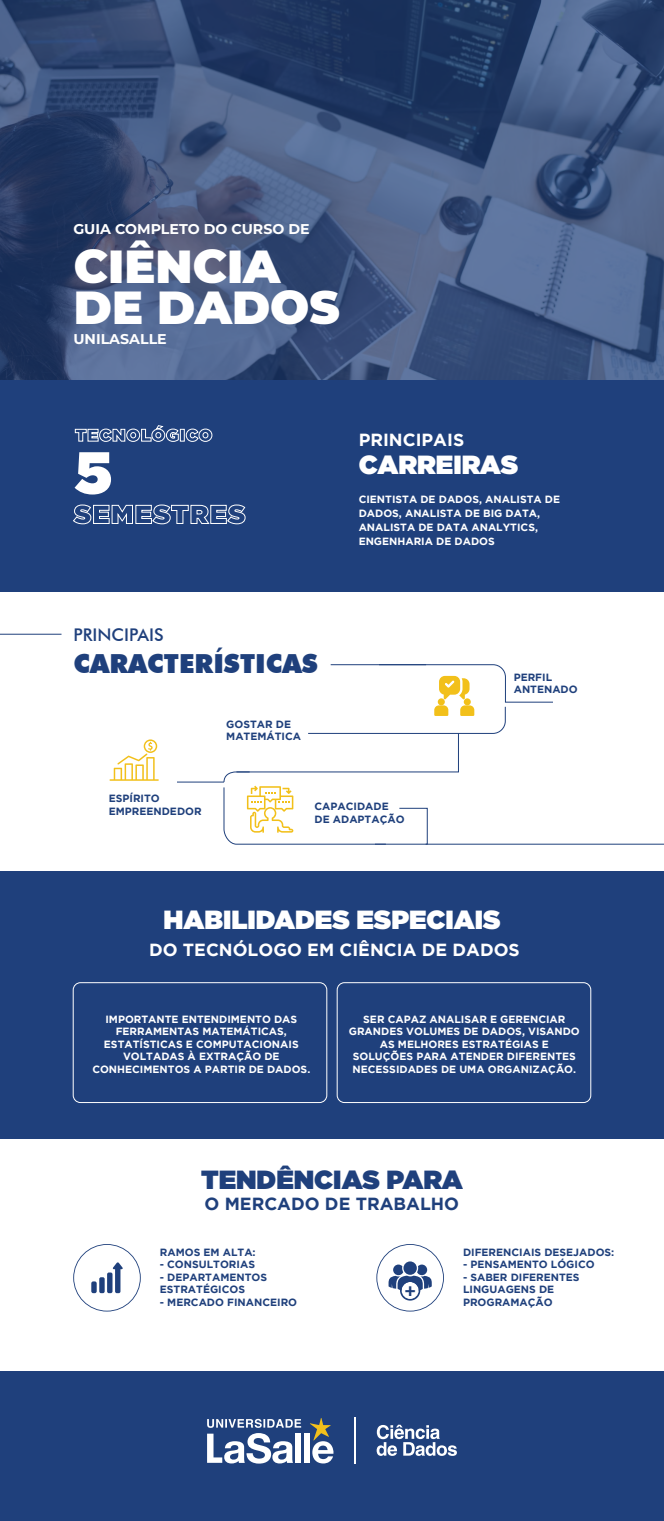
<style>
.page{position:relative;width:664px;height:1521px;background:#fff}
.page>*{position:absolute;margin:0;border:0;box-sizing:border-box;transform-origin:0 0}
.t1{font:900 59.15px "Gotham";color:#fff}
.t2{font:900 46.2px/41.6px "Montserrat";color:#fff}
.t3{font:900 26.25px "Gotham";color:#fff}
.t4{font:900 26.25px "Futura BT";color:#1f407c}
.t5{font:900 26.25px "Gotham";color:#1f407c}
.t6{font:700 17.5px "Gotham";color:#fff}
.t7{font:700 17.5px "Gotham";color:#1f407c}
.t8{font:500 17.5px "Futura BT";color:#1f407c}
.t9{font:900 16.36px "Futura BT";color:#1f407c}
.t10{font:700 14.17px "Montserrat";color:#fff}
.t11{font:700 10.5px/12.6px "Gotham";color:#fff;text-align:center}
.t12{font:700 10.5px/12.6px "Gotham";color:#1f407c}
</style>
<div class="page">
<div style="left:0;top:1371px;width:663px;height:149px;background:#1f407c"></div>
<svg style="left:0;top:0;width:663px;height:380px;background:#3d527b"></svg>
<div style="left:0;top:871px;width:663px;height:268px;background:#1f407c"></div>
<div style="left:0;top:380px;width:663px;height:211px;background:#1f407c"></div>
<svg style="left:75px;top:425px;width:104px;height:17px"></svg>
<div style="left:180px;top:429px;width:4px;height:12px;border:1px solid #fff"></div>
<svg style="left:186px;top:428px;width:26px;height:14px"></svg>
<svg style="left:73px;top:504px;width:172px;height:20px"></svg>
<svg style="left:73px;top:1244px;width:68px;height:67px"></svg>
<hr style="left:425px;top:843px;width:238px;height:1px;background:#1f407c">
<hr style="left:0;top:634px;width:61px;height:1px;background:#1f407c">
<hr style="left:177px;top:781px;width:47px;height:1px;background:#1f407c">
<svg style="left:223px;top:664px;width:330px;height:181px"></svg>
<svg style="left:109px;top:739px;width:50px;height:41px"></svg>
<svg style="left:376px;top:1244px;width:67px;height:67px"></svg>
<div style="left:73px;top:982px;width:254px;height:120px;border:1px solid #fff;border-radius:7px"></div>
<div style="left:336px;top:982px;width:255px;height:120px;border:1px solid #fff;border-radius:7px"></div>
<div style="left:304px;top:1433px;width:6px;height:29px;background:#fff"></div>
<svg style="left:207px;top:1418px;width:94px;height:45px"></svg>
<svg style="left:310px;top:1418px;width:24px;height:45px"></svg>
<svg style="left:376px;top:1424px;width:80px;height:31px"></svg>
<hr style="left:354px;top:1417px;width:1px;height:46px;background:#fff">
<h3 class="t10" style="left:73px;top:219px;width:238px">GUIA COMPLETO DO CURSO DE</h3>
<h2 class="t2" style="left:74px;top:242px;width:267px">CIÊNCIA<br>DE DADOS</h2>
<h3 class="t10" style="left:73px;top:329px;width:95px">UNILASALLE</h3>
<h1 class="t1" style="left:75px;top:430px;width:39px">5</h1>
<h3 class="t8" style="left:73px;top:624px;width:92px">PRINCIPAIS</h3>
<h3 class="t4" style="left:73px;top:647px;width:246px">CARACTERÍSTICAS</h3>
<p class="t12" style="left:226px;top:717px;width:76px">GOSTAR DE<br>MATEMÁTICA</p>
<h3 class="t6" style="left:358px;top:430px;width:107px">PRINCIPAIS</h3>
<h3 class="t3" style="left:358px;top:445px;width:161px">CARREIRAS</h3>
<p class="t11" style="left:358px;top:492px;width:203px;line-height:14px;text-align:left">CIENTISTA DE DADOS, ANALISTA DE<br>DADOS, ANALISTA DE BIG DATA,<br>ANALISTA DE DATA ANALYTICS,<br>ENGENHARIA DE DADOS</p>
<p class="t12" style="left:513px;top:670px;width:65px">PERFIL<br>ANTENADO</p>
<p class="t12" style="left:109px;top:792px;width:94px">ESPÍRITO<br>EMPREENDEDOR</p>
<p class="t12" style="left:314px;top:800px;width:91px">CAPACIDADE<br>DE ADAPTAÇÃO</p>
<h3 class="t3" style="left:163px;top:901px;width:338px">HABILIDADES ESPECIAIS</h3>
<h3 class="t6" style="left:149px;top:940px;width:372px">DO TECNÓLOGO EM CIÊNCIA DE DADOS</h3>
<p class="t11" style="left:92px;top:1012px;width:219px">IMPORTANTE ENTENDIMENTO DAS<br>FERRAMENTAS MATEMÁTICAS,<br>ESTATÍSTICAS E COMPUTACIONAIS<br>VOLTADAS À EXTRAÇÃO DE<br>CONHECIMENTOS A PARTIR DE DADOS.</p>
<p class="t11" style="left:349px;top:1012px;width:232px">SER CAPAZ ANALISAR E GERENCIAR<br>GRANDES VOLUMES DE DADOS, VISANDO<br>AS MELHORES ESTRATÉGIAS E<br>SOLUÇÕES PARA ATENDER DIFERENTES<br>NECESSIDADES DE UMA ORGANIZAÇÃO.</p>
<h3 class="t5" style="left:201px;top:1160px;width:263px">TENDÊNCIAS PARA</h3>
<h3 class="t7" style="left:204px;top:1193px;width:256px">O MERCADO DE TRABALHO</h3>
<p class="t12" style="left:160px;top:1245px;width:97px">RAMOS EM ALTA:</p>
<p class="t12" style="left:160px;top:1257px;width:97px">- CONSULTORIAS</p>
<p class="t12" style="left:160px;top:1270px;width:109px">- DEPARTAMENTOS<br>ESTRATÉGICOS</p>
<p class="t12" style="left:160px;top:1295px;width:139px">- MERCADO FINANCEIRO</p>
<h3 class="t9" style="left:403px;top:1280px;width:15px">+</h3>
<p class="t12" style="left:463px;top:1245px;width:153px">DIFERENCIAIS DESEJADOS:</p>
<p class="t12" style="left:463px;top:1257px;width:133px">- PENSAMENTO LÓGICO</p>
<p class="t12" style="left:463px;top:1270px;width:118px">- SABER DIFERENTES<br>LINGUAGENS DE<br>PROGRAMAÇÃO</p>
</div>
